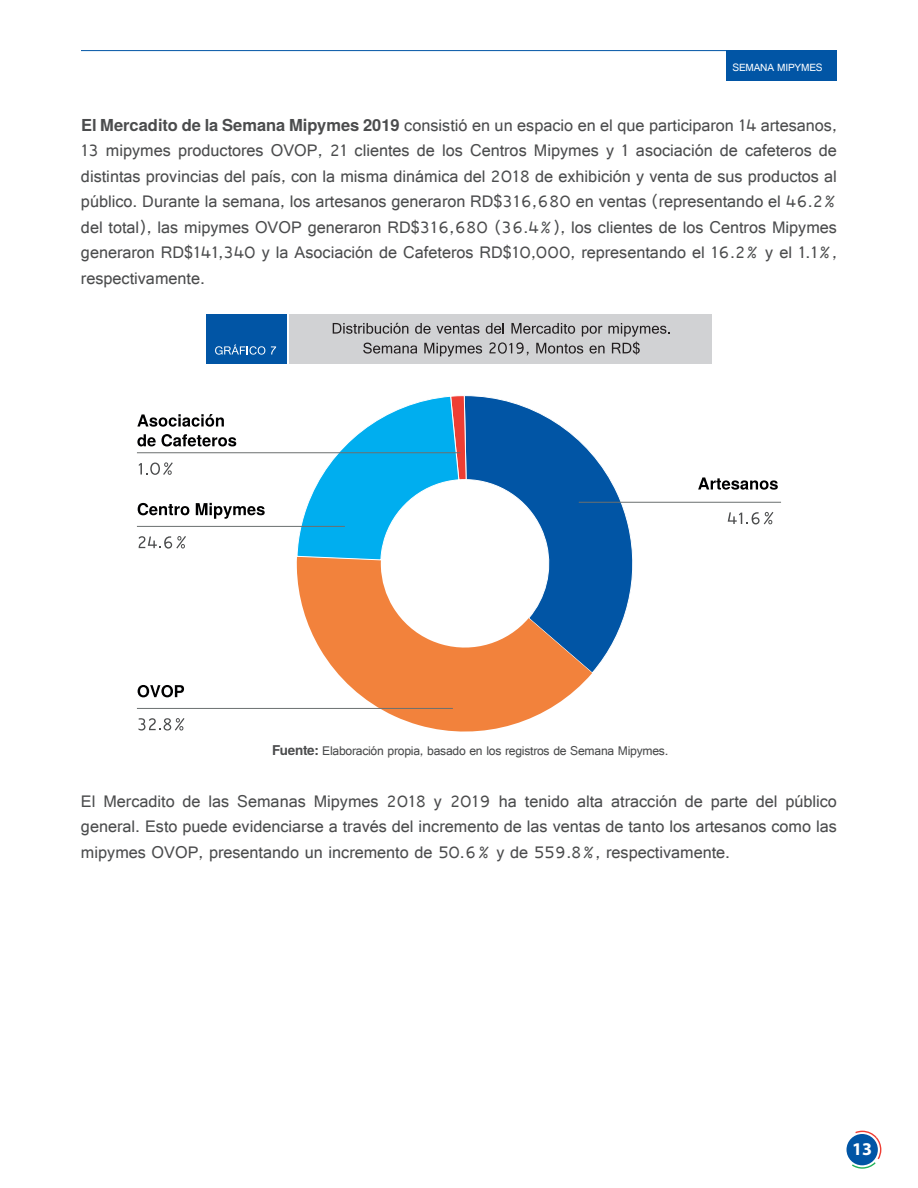
<style>
.page{position:relative;width:918px;height:1188px;background:#fff}
.page>*{position:absolute;margin:0;border:0;box-sizing:border-box;transform-origin:0 0}
.t1{font:18px/25.5px "Raavi";color:#4b4c4d;text-align:justify}
.t2{font:700 18px "Myriad Pro";color:#fff}
.t3{font:13.5px "Raavi";letter-spacing:-.02em;color:#4b4c4d}
.t4{font:11.25px "Raavi";letter-spacing:-.02em;color:#fff}
.s1{font-family:"Te X Gyre Heros";font-weight:700;font-size:16.5px}
.s2{font-family:"Te X Gyre Heros";font-weight:700}
</style>
<div class="page">
<hr style="left:81px;top:50px;width:662px;height:1px;background:#0155a5">
<div style="left:847px;top:1134px;width:31px;height:31px;background:#0155a5;border-radius:50%"></div>
<svg style="left:852px;top:1131px;width:29px;height:38px"></svg>
<div style="left:726px;top:50px;width:111px;height:31px;background:#0155a5"></div>
<svg style="left:467px;top:395px;width:173px;height:277px"></svg>
<svg style="left:297px;top:556px;width:295px;height:176px;fill:#f28241"></svg>
<svg style="left:296px;top:395px;width:171px;height:166px"></svg>
<div style="left:289px;top:314px;width:423px;height:49px;background:#d1d2d4"></div>
<svg style="left:333px;top:323px;width:337px;height:34px"></svg>
<div style="left:206px;top:314px;width:81px;height:49px;background:#0155a5"></div>
<svg style="left:215px;top:344px;width:50px;height:11px"></svg>
<svg style="left:271px;top:346px;width:5px;height:9px"></svg>
<svg style="left:138px;top:503px;width:51px;height:12px"></svg>
<svg style="left:196px;top:503px;width:69px;height:16px"></svg>
<svg style="left:139px;top:536px;width:47px;height:13px"></svg>
<hr style="left:137px;top:526px;width:208px;height:1px;background:#6b7070">
<svg style="left:138px;top:685px;width:46px;height:12px"></svg>
<svg style="left:138px;top:718px;width:47px;height:13px"></svg>
<hr style="left:137px;top:708px;width:316px;height:1px;background:#6b7070">
<svg style="left:137px;top:414px;width:87px;height:13px"></svg>
<svg style="left:137px;top:434px;width:19px;height:12px"></svg>
<svg style="left:162px;top:434px;width:74px;height:13px"></svg>
<svg style="left:138px;top:462px;width:35px;height:13px"></svg>
<hr style="left:137px;top:452px;width:323px;height:1px;background:#6b7070">
<svg style="left:698px;top:477px;width:80px;height:13px"></svg>
<svg style="left:728px;top:512px;width:45px;height:12px"></svg>
<hr style="left:579px;top:502px;width:202px;height:1px;background:#6b7070">
<p class="t4" style="left:732px;top:61px;width:92px">SEMANA MIPYMES</p>
<p class="t1" style="left:81px;top:112px;width:758px"><span class="s1">El Mercadito de la Semana Mipymes 2019</span> consistió en un espacio en el que participaron 14 artesanos, 13 mipymes productores OVOP, 21 clientes de los Centros Mipymes y 1 asociación de cafeteros de distintas provincias del país, con la misma dinámica del 2018 de exhibición y venta de sus productos al público. Durante la semana, los artesanos generaron RD$316,680 en ventas (representando el 46.2% del total), las mipymes OVOP generaron RD$316,680 (36.4%), los clientes de los Centros Mipymes generaron RD$141,340 y la Asociación de Cafeteros RD$10,000, representando el 16.2% y el 1.1%, respectivamente.</p>
<p class="t3" style="left:272px;top:743px;width:398px"><span class="s2">Fuente:</span> Elaboración propia, basado en los registros de Semana Mipymes.</p>
<p class="t1" style="left:81px;top:788px;width:758px">El Mercadito de las Semanas Mipymes 2018 y 2019 ha tenido alta atracción de parte del público general. Esto puede evidenciarse a través del incremento de las ventas de tanto los artesanos como las mipymes OVOP, presentando un incremento de 50.6% y de 559.8%, respectivamente.</p>
<p class="t2" style="left:852px;top:1137px;width:21px">13</p>
</div>
